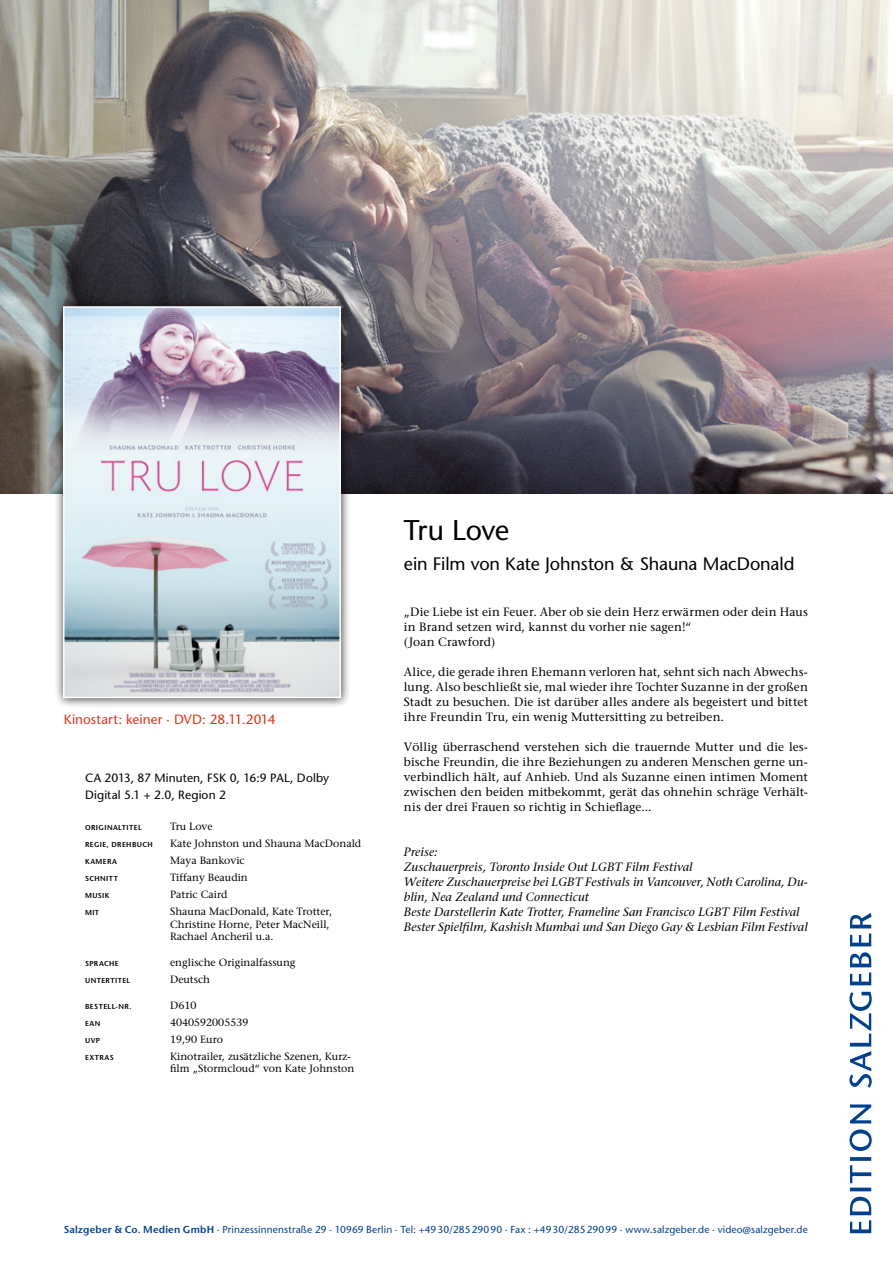
<style>
.page{position:relative;width:893px;height:1263px;background:#fff}
.page>*{position:absolute;margin:0;border:0;box-sizing:border-box;transform-origin:0 0}
.t1{font:500 28.5px "Stone Sans Std";letter-spacing:-.015em;color:#000}
.t2{font:500 18px "Stone Sans Std";letter-spacing:-.01em;color:#000}
.t3{font:500 13.5px "Stone Sans Std";letter-spacing:.005em;color:#dc3417}
.t4{font:12px/15px "Stone Serif LT";letter-spacing:.015em;color:#000;text-align:justify}
.t5{font:italic 12px/15px "Stone Serif LT";letter-spacing:.005em;color:#000}
.t6{font:500 12px/17px "Stone Sans Std";letter-spacing:.01em;color:#000}
.t7{font:10.5px/12.8px "Stone Serif LT";color:#000}
.t8{font:500 10.2px "Stone Sans Std";letter-spacing:.015em;color:#00418f}
.t9{font:600 7.2px "Stone Sans Std";letter-spacing:.055em;color:#000}
.s1{font-weight:600}
</style>
<div class="page">
<img style="left:0;top:0;width:893px;height:493px">
<div style="left:53px;top:296px;width:298px;height:412px;background:#000;opacity:.75"></div>
<img style="left:66px;top:309px;width:272px;height:386px">
<div style="left:63px;top:306px;width:278px;height:392px;border:2px solid #fff"></div>
<svg style="left:849px;top:913px;width:23px;height:320px"></svg>
<p class="t3" style="left:64px;top:712px;width:213px">Kinostart: keiner · DVD: 28.11.2014</p>
<p class="t6" style="left:85px;top:770px;width:246px">CA 2013, 87 Minuten, FSK 0, 16:9 PAL, Dolby<br>Digital 5.1 + 2.0, Region 2</p>
<p class="t9" style="left:85px;top:823px;width:58px">ORIGINALTITEL</p>
<p class="t7" style="left:170px;top:820px;width:44px">Tru Love</p>
<p class="t9" style="left:85px;top:840px;width:69px">REGIE, DREHBUCH</p>
<p class="t7" style="left:170px;top:837px;width:193px">Kate Johnston und Shauna MacDonald</p>
<p class="t9" style="left:85px;top:857px;width:33px">KAMERA</p>
<p class="t7" style="left:170px;top:854px;width:76px">Maya Bankovic</p>
<p class="t9" style="left:85px;top:874px;width:35px">SCHNITT</p>
<p class="t7" style="left:170px;top:871px;width:79px">Tiffany Beaudin</p>
<p class="t9" style="left:85px;top:891px;width:26px">MUSIK</p>
<p class="t7" style="left:170px;top:888px;width:59px">Patric Caird</p>
<p class="t9" style="left:85px;top:908px;width:16px">MIT</p>
<p class="t7" style="left:170px;top:905px;width:164px">Shauna MacDonald, Kate Trotter,<br>Christine Horne, Peter MacNeill,<br>Rachael Ancheril u.a.</p>
<p class="t9" style="left:85px;top:959px;width:35px">SPRACHE</p>
<p class="t7" style="left:170px;top:956px;width:127px">englische Originalfassung</p>
<p class="t9" style="left:85px;top:976px;width:47px">UNTERTITEL</p>
<p class="t7" style="left:170px;top:973px;width:42px">Deutsch</p>
<p class="t9" style="left:85px;top:1002px;width:48px">BESTELL-NR.</p>
<p class="t7" style="left:170px;top:998px;width:28px">D610</p>
<p class="t9" style="left:85px;top:1019px;width:17px">EAN</p>
<p class="t7" style="left:170px;top:1015px;width:80px">4040592005539</p>
<p class="t9" style="left:85px;top:1036px;width:17px">UVP</p>
<p class="t7" style="left:170px;top:1032px;width:54px">19,90 Euro</p>
<p class="t9" style="left:85px;top:1053px;width:30px">EXTRAS</p>
<p class="t7" style="left:170px;top:1049px;width:186px">Kinotrailer, zusätzliche Szenen, Kurz&shy;film „Stormcloud“ von Kate Johnston</p>
<h1 class="t1" style="left:404px;top:513px;width:107px">Tru Love</h1>
<h2 class="t2" style="left:404px;top:553px;width:392px">ein Film von Kate Johnston &amp; Shauna MacDonald</h2>
<p class="t4" style="left:404px;top:604px;width:405px;text-align:left">„Die Liebe ist ein Feuer. Aber ob sie dein Herz erwärmen oder dein Haus in Brand setzen wird, kannst du vorher nie sagen!“<br>(Joan Crawford)</p>
<p class="t4" style="left:404px;top:664px;width:405px">Alice, die gerade ihren Ehemann verloren hat, sehnt sich nach Abwechs&shy;lung. Also beschließt sie, mal wieder ihre Tochter Suzanne in der großen Stadt zu besuchen. Die ist darüber alles andere als begeistert und bittet ihre Freundin Tru, ein wenig Muttersitting zu betreiben.</p>
<p class="t4" style="left:404px;top:739px;width:405px">Völlig überraschend verstehen sich die trauernde Mutter und die les&shy;bische Freundin, die ihre Beziehungen zu anderen Menschen gerne un&shy;verbindlich hält, auf Anhieb. Und als Suzanne einen intimen Moment zwischen den beiden mitbekommt, gerät das ohnehin schräge Verhält&shy;nis der drei Frauen so richtig in Schieflage...</p>
<p class="t5" style="left:404px;top:844px;width:405px">Preise:<br>Zuschauerpreis, Toronto Inside Out LGBT Film Festival<br>Weitere Zuschauerpreise bei LGBT Festivals in Vancouver, Noth Carolina, Du&shy;blin, Nea Zealand und Connecticut<br>Beste Darstellerin Kate Trotter, Frameline San Francisco LGBT Film Festival Bester Spielfilm, Kashish Mumbai und San Diego Gay &amp; Lesbian Film Festival</p>
<p class="t8" style="left:64px;top:1223px;width:746px"><span class="s1">Salzgeber &amp; Co. Medien GmbH</span> · Prinzessinnenstraße 29 · 10969 Berlin · Tel: +4930/28529090 · Fax : +4930/28529099 · www.salzgeber.de · video@salzgeber.de</p>
</div>
